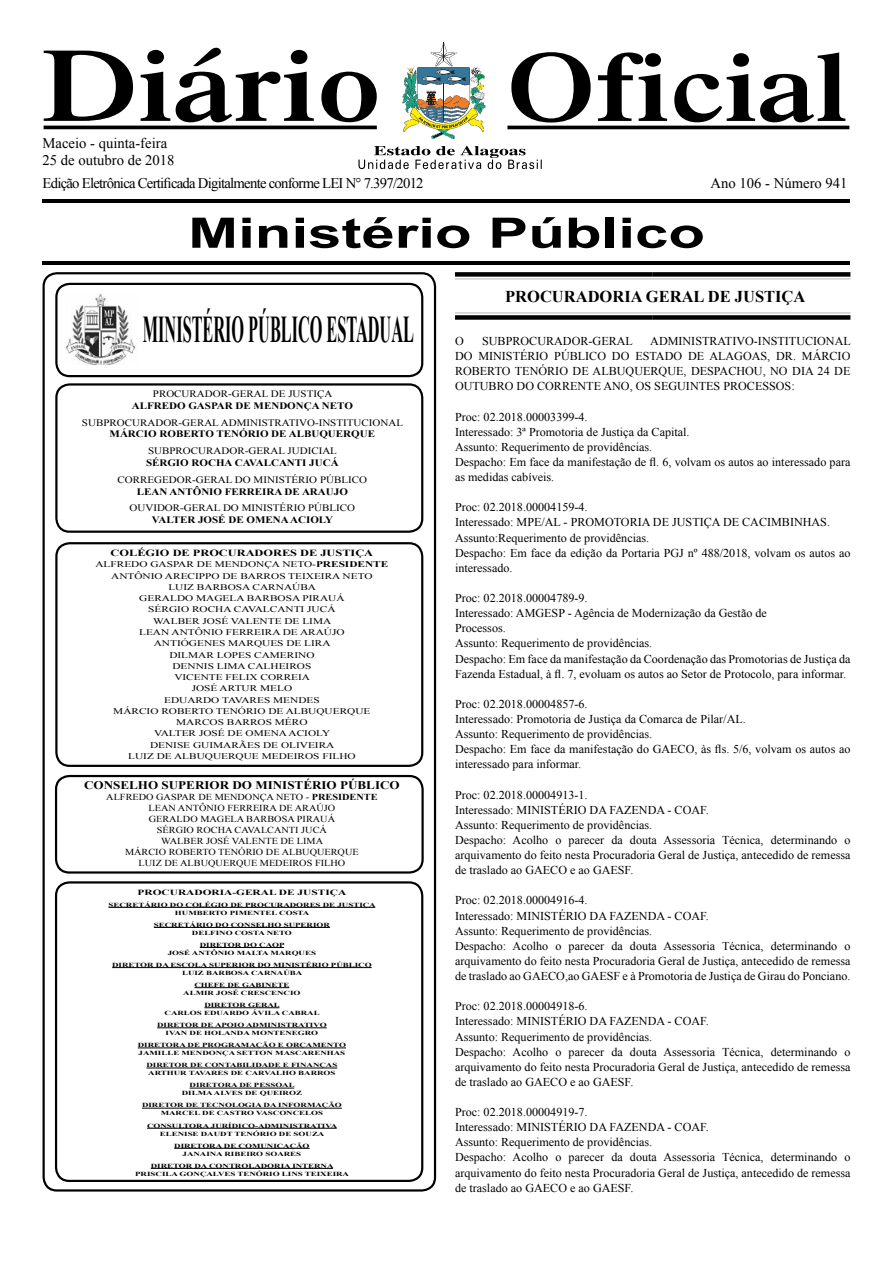
<style>
.page{position:relative;width:893px;height:1263px;background:#fff}
.page>*{position:absolute;margin:0;border:0;box-sizing:border-box;transform-origin:0 0}
.t1{font:700 42px "Arial";color:#000;scale:1.43 1}
.t2{font:700 37.8px "Times New Roman";color:#000;scale:.43 1}
.t3{font:700 16.5px "Times New Roman";color:#000}
.t4{font:14.7px "Times New Roman";letter-spacing:-.05em;color:#000}
.t5{font:14.7px/17.5px "Times New Roman";color:#000}
.t6{font:12px/15.1px "Times New Roman";color:#000}
.t7{font:700 11.7px "Times New Roman";color:#000;scale:1.12 1}
.t8{font:9.75px "Times New Roman";color:#000;scale:1.12 1}
.t9{font:700 9.75px "Times New Roman";color:#000;scale:1.12 1}
.t10{font:700 9.45px "Times New Roman";color:#000;scale:1.31 1}
.t11{font:9.15px/10.9px "Times New Roman";color:#000;text-align:center;scale:1.12 1}
.t12{font:8.7px/11.2px "Times New Roman";color:#000;text-align:center;scale:1.31 1}
.t13{font:700 7.95px "Times New Roman";color:#000;scale:1.43 1}
.t14{font:700 6.3px/7.9px "Times New Roman";color:#000;text-align:center;scale:1.43 1}
.s1{font-weight:700}
</style>
<div class="page">
<hr style="left:507px;top:126px;width:342px;height:3px;background:#000">
<svg style="left:44px;top:43px;width:801px;height:126px"></svg>
<hr style="left:43px;top:261px;width:807px;height:4px;background:#000">
<hr style="left:43px;top:200px;width:807px;height:3px;background:#000">
<div style="left:455px;top:272px;width:198px;height:5px;background:#000"></div>
<div style="left:653px;top:272px;width:197px;height:5px;background:#000"></div>
<hr style="left:653px;top:312px;width:197px;height:2px;background:#ccc">
<hr style="left:455px;top:278px;width:198px;height:2px;background:#ccc">
<hr style="left:653px;top:278px;width:197px;height:2px;background:#ccc">
<hr style="left:455px;top:312px;width:198px;height:2px;background:#ccc">
<div style="left:455px;top:315px;width:198px;height:5px;background:#000"></div>
<div style="left:653px;top:315px;width:197px;height:5px;background:#000"></div>
<div style="left:43px;top:272px;width:393px;height:919px;border:2px solid #000;border-radius:13px"></div>
<div style="left:55px;top:283px;width:368px;height:94px;border:2px solid #000;border-radius:13px"></div>
<div style="left:55px;top:383px;width:368px;height:150px;border:2px solid #000;border-radius:13px"></div>
<div style="left:55px;top:542px;width:368px;height:225px;border:2px solid #000;border-radius:13px"></div>
<div style="left:55px;top:775px;width:369px;height:98px;border:2px solid #000;border-radius:13px"></div>
<div style="left:55px;top:881px;width:368px;height:301px;border:2px solid #000;border-radius:13px"></div>
<img style="left:66px;top:293px;width:70px;height:71px">
<hr style="left:109px;top:907px;width:266px;height:1px;background:#000">
<hr style="left:154px;top:927px;width:176px;height:1px;background:#000">
<hr style="left:200px;top:947px;width:84px;height:1px;background:#000">
<hr style="left:112px;top:967px;width:260px;height:1px;background:#000">
<hr style="left:194px;top:987px;width:95px;height:1px;background:#000">
<hr style="left:204px;top:1007px;width:75px;height:1px;background:#000">
<hr style="left:157px;top:1027px;width:170px;height:1px;background:#000">
<hr style="left:138px;top:1047px;width:208px;height:1px;background:#000">
<hr style="left:146px;top:1068px;width:191px;height:1px;background:#000">
<hr style="left:190px;top:1088px;width:104px;height:1px;background:#000">
<hr style="left:142px;top:1108px;width:200px;height:1px;background:#000">
<hr style="left:147px;top:1128px;width:190px;height:1px;background:#000">
<hr style="left:174px;top:1148px;width:136px;height:1px;background:#000">
<hr style="left:151px;top:1168px;width:182px;height:1px;background:#000">
<p class="t5" style="left:43px;top:134px;width:134px">Maceio - quinta-feira<br>25 de outubro de 2018</p>
<p class="t4" style="left:43px;top:173px;width:383px">Edição Eletrônica Certificada Digitalmente conforme LEI N° 7.397/2012</p>
<p class="t5" style="left:711px;top:174px;width:138px">Ano 106 - Número 941</p>
<h1 class="t1" style="left:188px;top:205px;width:363px">Ministério Público</h1>
<h2 class="t2" style="left:143px;top:303px;width:632px">MINISTÉRIO PÚBLICO ESTADUAL</h2>
<p class="t8" style="left:153px;top:387px;width:162px">PROCURADOR-GERAL DE JUSTIÇA</p>
<p class="t9" style="left:132px;top:399px;width:199px">ALFREDO GASPAR DE MENDONÇA NETO</p>
<p class="t8" style="left:82px;top:416px;width:288px">SUBPROCURADOR-GERAL ADMINISTRATIVO-INSTITUCIONAL</p>
<p class="t9" style="left:110px;top:427px;width:238px">MÁRCIO ROBERTO TENÓRIO DE ALBUQUERQUE</p>
<p class="t8" style="left:148px;top:444px;width:170px">SUBPROCURADOR-GERAL JUDICIAL</p>
<p class="t9" style="left:146px;top:456px;width:174px">SÉRGIO ROCHA CAVALCANTI JUCÁ</p>
<p class="t8" style="left:118px;top:473px;width:224px">CORREGEDOR-GERAL DO MINISTÉRIO PÚBLICO</p>
<p class="t9" style="left:137px;top:485px;width:190px">LEAN ANTÔNIO FERREIRA DE ARAUJO</p>
<p class="t8" style="left:129px;top:502px;width:203px">OUVIDOR-GERAL DO MINISTÉRIO PÚBLICO</p>
<p class="t9" style="left:152px;top:513px;width:163px">VALTER JOSÉ DE OMENA ACIOLY</p>
<p class="t10" style="left:111px;top:546px;width:202px">COLÉGIO DE PROCURADORES DE JUSTIÇA</p>
<p class="t12" style="left:95px;top:559px;width:225px">ALFREDO GASPAR DE MENDONÇA NETO-<span class="s1">PRESIDENTE<br></span>ANTÔNIO ARECIPPO DE BARROS TEIXEIRA NETO<br>LUIZ BARBOSA CARNAÚBA<br>GERALDO MAGELA BARBOSA PIRAUÁ<br>SÉRGIO ROCHA CAVALCANTI JUCÁ<br>WALBER JOSÉ VALENTE DE LIMA<br>LEAN ANTÔNIO FERREIRA DE ARAÚJO<br>ANTIÓGENES MARQUES DE LIRA<br>DILMAR LOPES CAMERINO<br>DENNIS LIMA CALHEIROS<br>VICENTE FELIX CORREIA<br>JOSÉ ARTUR MELO<br>EDUARDO TAVARES MENDES<br>MÁRCIO ROBERTO TENÓRIO DE ALBUQUERQUE<br>MARCOS BARROS MÉRO<br>VALTER JOSÉ DE OMENA ACIOLY<br>DENISE GUIMARÃES DE OLIVEIRA<br>LUIZ DE ALBUQUERQUE MEDEIROS FILHO</p>
<p class="t7" style="left:84px;top:777px;width:283px">CONSELHO SUPERIOR DO MINISTÉRIO PÚBLICO</p>
<p class="t11" style="left:106px;top:792px;width:244px">ALFREDO GASPAR DE MENDONÇA NETO - <span class="s1">PRESIDENTE </span>LEAN ANTÔNIO FERREIRA DE ARAÚJO<br>GERALDO MAGELA BARBOSA PIRAUÁ<br>SÉRGIO ROCHA CAVALCANTI JUCÁ<br>WALBER JOSÉ VALENTE DE LIMA<br>MÁRCIO ROBERTO TENÓRIO DE ALBUQUERQUE<br>LUIZ DE ALBUQUERQUE MEDEIROS FILHO</p>
<p class="t13" style="left:138px;top:886px;width:147px">PROCURADORIA-GERAL DE JUSTIÇA</p>
<p class="t14" style="left:109px;top:900px;width:188px">SECRETÁRIO DO COLÉGIO DE PROCURADORES DE JUSTIÇA<br>HUMBERTO PIMENTEL COSTA</p>
<p class="t14" style="left:154px;top:920px;width:125px">SECRETÁRIO DO CONSELHO SUPERIOR<br>DELFINO COSTA NETO</p>
<p class="t14" style="left:168px;top:940px;width:105px">DIRETOR DO CAOP<br>JOSÉ ANTÔNIO MALTA MARQUES</p>
<p class="t14" style="left:112px;top:961px;width:183px">DIRETOR DA ESCOLA SUPERIOR DO MINISTÉRIO PÚBLICO<br>LUIZ BARBOSA CARNAÚBA</p>
<p class="t14" style="left:183px;top:981px;width:83px">CHEFE DE GABINETE<br>ALMIR JOSÉ CRESCENCIO</p>
<p class="t14" style="left:165px;top:1001px;width:110px">DIRETOR GERAL<br>CARLOS EDUARDO ÁVILA CABRAL</p>
<p class="t14" style="left:157px;top:1021px;width:120px">DIRETOR DE APOIO ADMINISTRATIVO<br>IVAN DE HOLANDA MONTENEGRO</p>
<p class="t14" style="left:138px;top:1041px;width:147px;text-align:left">DIRETORA DE PROGRAMAÇÃO E ORÇAMENTO<br>JAMILLE MENDONÇA SETTON MASCARENHAS</p>
<p class="t14" style="left:146px;top:1061px;width:135px;text-align:left">DIRETOR DE CONTABILIDADE E FINANÇAS<br>ARTHUR TAVARES DE CARVALHO BARROS</p>
<p class="t14" style="left:182px;top:1081px;width:85px">DIRETORA DE PESSOAL<br>DILMA ALVES DE QUEIROZ</p>
<p class="t14" style="left:142px;top:1101px;width:141px">DIRETOR DE TECNOLOGIA DA INFORMAÇÃO<br>MARCEL DE CASTRO VASCONCELOS</p>
<p class="t14" style="left:147px;top:1121px;width:134px">CONSULTORA JURÍDICO-ADMINISTRATIVA<br>ELENISE DAUDT TENÓRIO DE SOUZA</p>
<p class="t14" style="left:174px;top:1141px;width:96px">DIRETORA DE COMUNICAÇÃO<br>JANAINA RIBEIRO SOARES</p>
<p class="t14" style="left:135px;top:1161px;width:151px">DIRETOR DA CONTROLADORIA INTERNA<br>PRISCILA GONÇALVES TENÓRIO LINS TEIXEIRA</p>
<h3 class="t3" style="left:505px;top:285px;width:302px">PROCURADORIA GERAL DE JUSTIÇA</h3>
<p class="t6" style="left:455px;top:333px;width:397px;text-align:justify;text-indent:195px">ADMINISTRATIVO-INSTITUCIONAL DO MINISTÉRIO PÚBLICO DO ESTADO DE ALAGOAS, DR. MÁRCIO ROBERTO TENÓRIO DE ALBUQUERQUE, DESPACHOU, NO DIA 24 DE OUTUBRO DO CORRENTE ANO, OS SEGUINTES PROCESSOS:</p>
<p class="t6" style="left:455px;top:409px;width:397px">Proc: 02.2018.00003399-4.<br>Interessado: 3ª Promotoria de Justiça da Capital.<br>Assunto: Requerimento de providências.<br>Despacho: Em face da manifestação de fl. 6, volvam os autos ao interessado para as medidas cabíveis.</p>
<p class="t6" style="left:455px;top:499px;width:397px">Proc: 02.2018.00004159-4.<br>Interessado: MPE/AL - PROMOTORIA DE JUSTIÇA DE CACIMBINHAS.<br>Assunto:Requerimento de providências.<br>Despacho: Em face da edição da Portaria PGJ nº 488/2018, volvam os autos ao interessado.</p>
<p class="t6" style="left:455px;top:590px;width:397px">Proc: 02.2018.00004789-9.<br>Interessado: AMGESP - Agência de Modernização da Gestão de<br>Processos.<br>Assunto: Requerimento de providências.<br>Despacho: Em face da manifestação da Coordenação das Promotorias de Justiça da Fazenda Estadual, à fl. 7, evoluam os autos ao Setor de Protocolo, para informar.</p>
<p class="t6" style="left:455px;top:696px;width:397px">Proc: 02.2018.00004857-6.<br>Interessado: Promotoria de Justiça da Comarca de Pilar/AL.<br>Assunto: Requerimento de providências.<br>Despacho: Em face da manifestação do GAECO, às fls. 5/6, volvam os autos ao interessado para informar.</p>
<p class="t6" style="left:455px;top:787px;width:397px">Proc: 02.2018.00004913-1.<br>Interessado: MINISTÉRIO DA FAZENDA - COAF.<br>Assunto: Requerimento de providências.<br>Despacho: Acolho o parecer da douta Assessoria Técnica, determinando o arquivamento do feito nesta Procuradoria Geral de Justiça, antecedido de remessa de traslado ao GAECO e ao GAESF.</p>
<p class="t6" style="left:455px;top:893px;width:397px">Proc: 02.2018.00004916-4.<br>Interessado: MINISTÉRIO DA FAZENDA - COAF.<br>Assunto: Requerimento de providências.<br>Despacho: Acolho o parecer da douta Assessoria Técnica, determinando o arquivamento do feito nesta Procuradoria Geral de Justiça, antecedido de remessa de traslado ao GAECO,ao GAESF e à Promotoria de Justiça de Girau do Ponciano.</p>
<p class="t6" style="left:455px;top:998px;width:397px">Proc: 02.2018.00004918-6.<br>Interessado: MINISTÉRIO DA FAZENDA - COAF.<br>Assunto: Requerimento de providências.<br>Despacho: Acolho o parecer da douta Assessoria Técnica, determinando o arquivamento do feito nesta Procuradoria Geral de Justiça, antecedido de remessa de traslado ao GAECO e ao GAESF.</p>
<p class="t6" style="left:455px;top:1104px;width:397px">Proc: 02.2018.00004919-7.<br>Interessado: MINISTÉRIO DA FAZENDA - COAF.<br>Assunto: Requerimento de providências.<br>Despacho: Acolho o parecer da douta Assessoria Técnica, determinando o arquivamento do feito nesta Procuradoria Geral de Justiça, antecedido de remessa de traslado ao GAECO e ao GAESF.</p>
<p class="t6" style="left:455px;top:333px;width:10px">O</p>
<p class="t6" style="left:482px;top:333px;width:152px">SUBPROCURADOR-GERAL</p>
</div>
